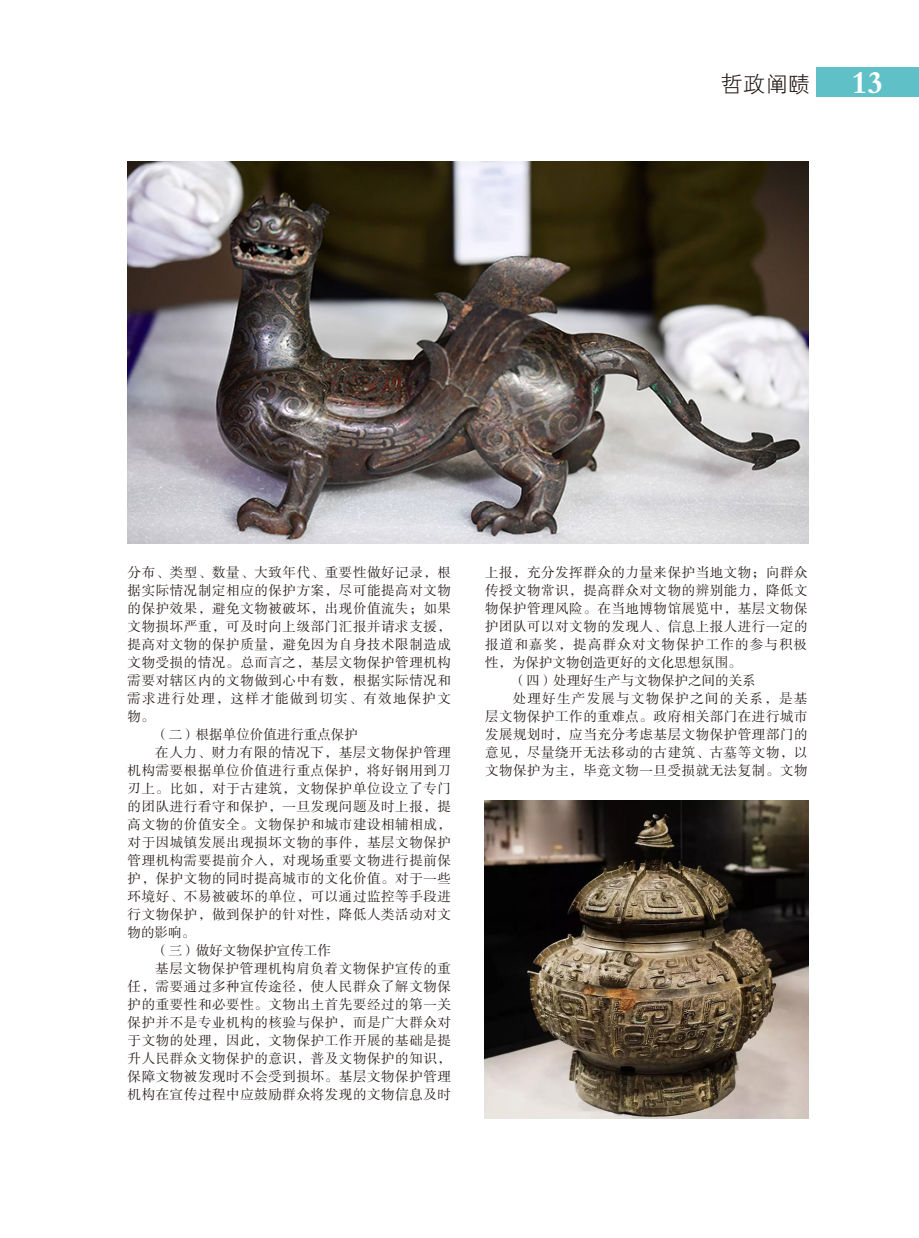
<style>
.page{position:relative;width:919px;height:1238px;background:#fff}
.page>*{position:absolute;margin:0;border:0;box-sizing:border-box;transform-origin:0 0}
.t1{font:22.5px "FZXH1 K GBK1 0";color:#231916}
.t2{font:13.5px "FZSSK GBK1 0";letter-spacing:.045em;color:#231916}
.t3{font:13.5px "FZSSK GBK1 0";color:#231916}
.t4{font:13.5px "FZSSK GBK1 0";letter-spacing:.09em;color:#231916}
.t5{font:13.5px "FZSSK GBK1 0";letter-spacing:.095em;color:#231916}
.s1{font-family:"FZDBSK GBK1 0";font-size:33px;color:#fff}
</style>
<div class="page">
<div style="left:816px;top:68px;width:102px;height:29px;background:#5fc1c7"></div>
<img style="left:128px;top:162px;width:680px;height:381px">
<img style="left:484px;top:800px;width:324px;height:318px">
<h1 class="t1" style="left:720px;top:71px;width:165px">哲政阐赜 <span class="s1">13</span></h1>
<p class="t2" style="left:128px;top:565px;width:325px">分布、类型、数量、大致年代、重要性做好记录，根</p>
<p class="t2" style="left:128px;top:583px;width:325px">据实际情况制定相应的保护方案，尽可能提高对文物</p>
<p class="t2" style="left:128px;top:601px;width:325px">的保护效果，避免文物被破坏，出现价值流失；如果</p>
<p class="t2" style="left:128px;top:619px;width:325px">文物损坏严重，可及时向上级部门汇报并请求支援，</p>
<p class="t2" style="left:128px;top:637px;width:325px">提高对文物的保护质量，避免因为自身技术限制造成</p>
<p class="t2" style="left:128px;top:655px;width:325px">文物受损的情况。总而言之，基层文物保护管理机构</p>
<p class="t2" style="left:128px;top:673px;width:325px">需要对辖区内的文物做到心中有数，根据实际情况和</p>
<p class="t4" style="left:128px;top:691px;width:325px">需求进行处理，这样才能做到切实、有效地保护文</p>
<p class="t2" style="left:128px;top:709px;width:28px">物。</p>
<p class="t3" style="left:155px;top:727px;width:204px">（二）根据单位价值进行重点保护</p>
<p class="t2" style="left:155px;top:745px;width:297px">在人力、财力有限的情况下，基层文物保护管理</p>
<p class="t2" style="left:128px;top:763px;width:325px">机构需要根据单位价值进行重点保护，将好钢用到刀</p>
<p class="t2" style="left:128px;top:781px;width:325px">刃上。比如，对于古建筑，文物保护单位设立了专门</p>
<p class="t2" style="left:128px;top:799px;width:325px">的团队进行看守和保护，一旦发现问题及时上报，提</p>
<p class="t2" style="left:128px;top:817px;width:325px">高文物的价值安全。文物保护和城市建设相辅相成，</p>
<p class="t2" style="left:128px;top:835px;width:325px">对于因城镇发展出现损坏文物的事件，基层文物保护</p>
<p class="t2" style="left:128px;top:853px;width:325px">管理机构需要提前介入，对现场重要文物进行提前保</p>
<p class="t2" style="left:128px;top:871px;width:325px">护，保护文物的同时提高城市的文化价值。对于一些</p>
<p class="t2" style="left:128px;top:889px;width:325px">环境好、不易被破坏的单位，可以通过监控等手段进</p>
<p class="t2" style="left:128px;top:907px;width:325px">行文物保护，做到保护的针对性，降低人类活动对文</p>
<p class="t2" style="left:128px;top:925px;width:69px">物的影响。</p>
<p class="t3" style="left:155px;top:943px;width:177px">（三）做好文物保护宣传工作</p>
<p class="t2" style="left:155px;top:961px;width:297px">基层文物保护管理机构肩负着文物保护宣传的重</p>
<p class="t2" style="left:128px;top:979px;width:325px">任，需要通过多种宣传途径，使人民群众了解文物保</p>
<p class="t2" style="left:128px;top:997px;width:325px">护的重要性和必要性。文物出土首先要经过的第一关</p>
<p class="t2" style="left:128px;top:1015px;width:325px">保护并不是专业机构的核验与保护，而是广大群众对</p>
<p class="t2" style="left:128px;top:1033px;width:325px">于文物的处理，因此，文物保护工作开展的基础是提</p>
<p class="t2" style="left:128px;top:1051px;width:325px">升人民群众文物保护的意识，普及文物保护的知识，</p>
<p class="t2" style="left:128px;top:1069px;width:325px">保障文物被发现时不会受到损坏。基层文物保护管理</p>
<p class="t2" style="left:128px;top:1087px;width:325px">机构在宣传过程中应鼓励群众将发现的文物信息及时</p>
<p class="t2" style="left:485px;top:565px;width:324px">上报，充分发挥群众的力量来保护当地文物；向群众</p>
<p class="t2" style="left:485px;top:583px;width:324px">传授文物常识，提高群众对文物的辨别能力，降低文</p>
<p class="t2" style="left:485px;top:601px;width:324px">物保护管理风险。在当地博物馆展览中，基层文物保</p>
<p class="t2" style="left:485px;top:618px;width:324px">护团队可以对文物的发现人、信息上报人进行一定的</p>
<p class="t4" style="left:485px;top:636px;width:324px">报道和嘉奖，提高群众对文物保护工作的参与积极</p>
<p class="t3" style="left:485px;top:654px;width:258px">性，为保护文物创造更好的文化思想氛围。</p>
<p class="t3" style="left:512px;top:672px;width:244px">（四）处理好生产与文物保护之间的关系</p>
<p class="t5" style="left:512px;top:690px;width:296px">处理好生产发展与文物保护之间的关系，是基</p>
<p class="t2" style="left:485px;top:708px;width:324px">层文物保护工作的重难点。政府相关部门在进行城市</p>
<p class="t2" style="left:485px;top:726px;width:324px">发展规划时，应当充分考虑基层文物保护管理部门的</p>
<p class="t2" style="left:485px;top:744px;width:324px">意见，尽量绕开无法移动的古建筑、古墓等文物，以</p>
<p class="t2" style="left:485px;top:762px;width:324px">文物保护为主，毕竟文物一旦受损就无法复制。文物</p>
</div>
